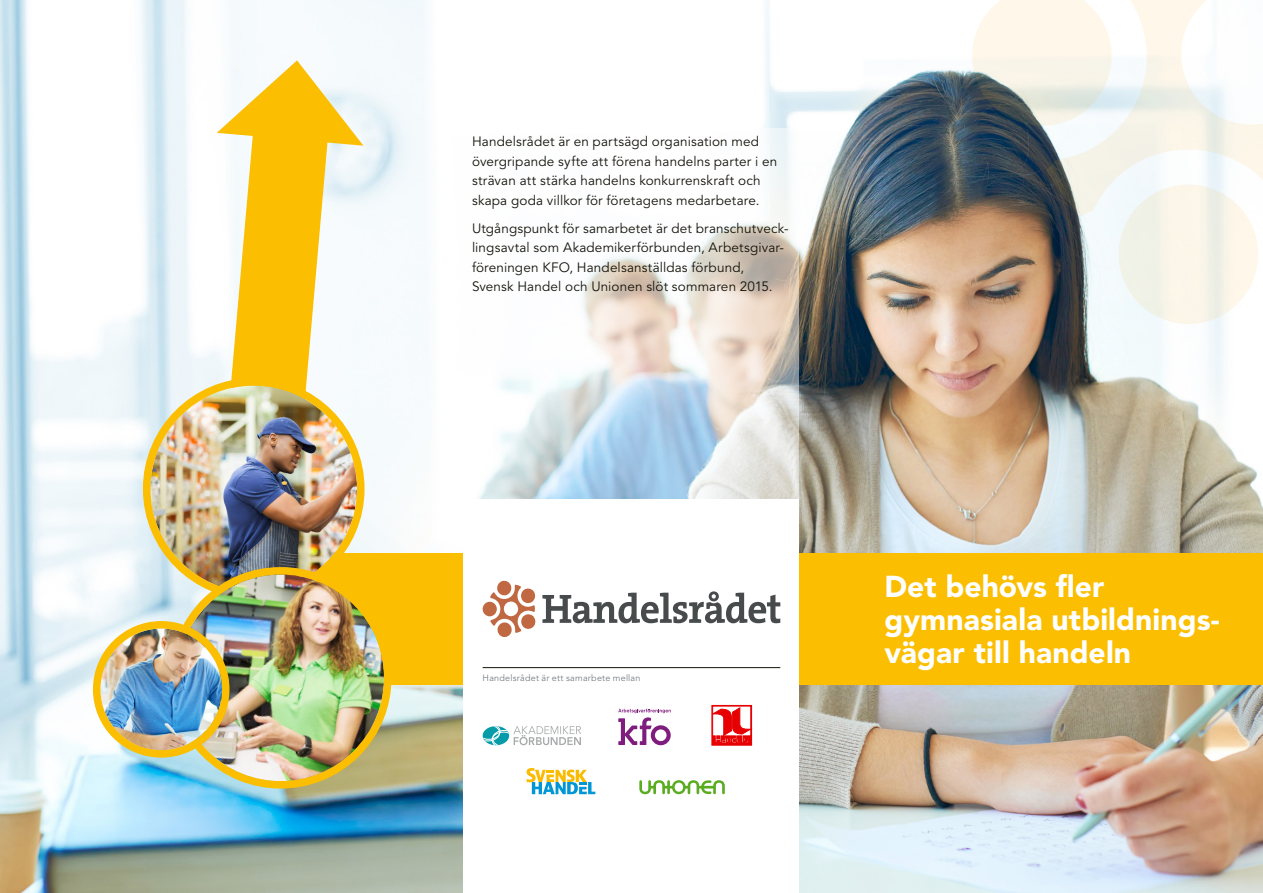
<style>
.page{position:relative;width:1263px;height:893px;background:#fff}
.page>*{position:absolute;margin:0;border:0;box-sizing:border-box;transform-origin:0 0}
.t1{font:900 30px/33px "Avenir LT Std";letter-spacing:.005em;color:#fff}
.t2{font:13.5px/19.5px "Avenir LT Std";letter-spacing:.01em;color:#15130b}
.t3{font:9px "Avenir LT Std";letter-spacing:.025em;color:#757e82}
</style>
<div class="page">
<img style="left:0;top:0;width:1263px;height:893px">
<div style="left:284px;top:553px;width:979px;height:132px;background:#fbbe00"></div>
<svg style="left:1110px;top:285px;width:153px;height:39px"></svg>
<svg style="left:972px;top:0;width:72px;height:126px;background:#c6c7c0"></svg>
<svg style="left:1044px;top:0;width:219px;height:285px;fill:#f7f6ea"></svg>
<div style="left:463px;top:500px;width:336px;height:393px;background:#fff"></div>
<svg style="left:463px;top:128px;width:336px;height:372px"></svg>
<svg style="left:165px;top:38px;width:208px;height:512px"></svg>
<svg style="left:217px;top:60px;width:146px;height:86px"></svg>
<div style="left:712px;top:705px;width:40px;height:40px;border:1px solid #e70002"></div>
<svg style="left:713px;top:706px;width:38px;height:37px"></svg>
<svg style="left:618px;top:709px;width:53px;height:36px"></svg>
<svg style="left:483px;top:726px;width:98px;height:19px"></svg>
<svg style="left:526px;top:768px;width:69px;height:26px"></svg>
<svg style="left:639px;top:780px;width:86px;height:14px"></svg>
<div style="left:483px;top:602px;width:14px;height:14px;background:#bf6842;border-radius:50%"></div>
<svg style="left:490px;top:581px;width:46px;height:56px"></svg>
<svg style="left:542px;top:591px;width:238px;height:32px"></svg>
<hr style="left:483px;top:667px;width:297px;height:1px;background:#15130b">
<img style="left:150px;top:386px;width:207px;height:206px;border-radius:103px">
<div style="left:143px;top:378px;width:221px;height:222px;border:8px solid #fbbe00;border-radius:50%"></div>
<img style="left:153px;top:550px;width:245px;height:256px">
<img style="left:100px;top:628px;width:122px;height:122px;border-radius:61px">
<div style="left:93px;top:621px;width:137px;height:137px;border:8px solid #fbbe00;border-radius:50%"></div>
<p class="t2" style="left:472px;top:132px;width:307px">Handelsrådet är en partsägd organisation med övergripande syfte att förena handelns parter i en strävan att stärka handelns konkurrenskraft och skapa goda villkor för företagens medarbetare.</p>
<p class="t2" style="left:472px;top:219px;width:318px">Utgångspunkt för samarbetet är det branschutveck&shy;lingsavtal som Akademikerförbunden, Arbetsgivar&shy;föreningen KFO, Handelsanställdas förbund, Svensk Handel och Unionen slöt sommaren 2015.</p>
<p class="t3" style="left:483px;top:672px;width:159px">Handelsrådet är ett samarbete mellan</p>
<h1 class="t1" style="left:884px;top:570px;width:337px">Det behövs fler gymnasiala utbildnings&shy;vägar till handeln</h1>
</div>
